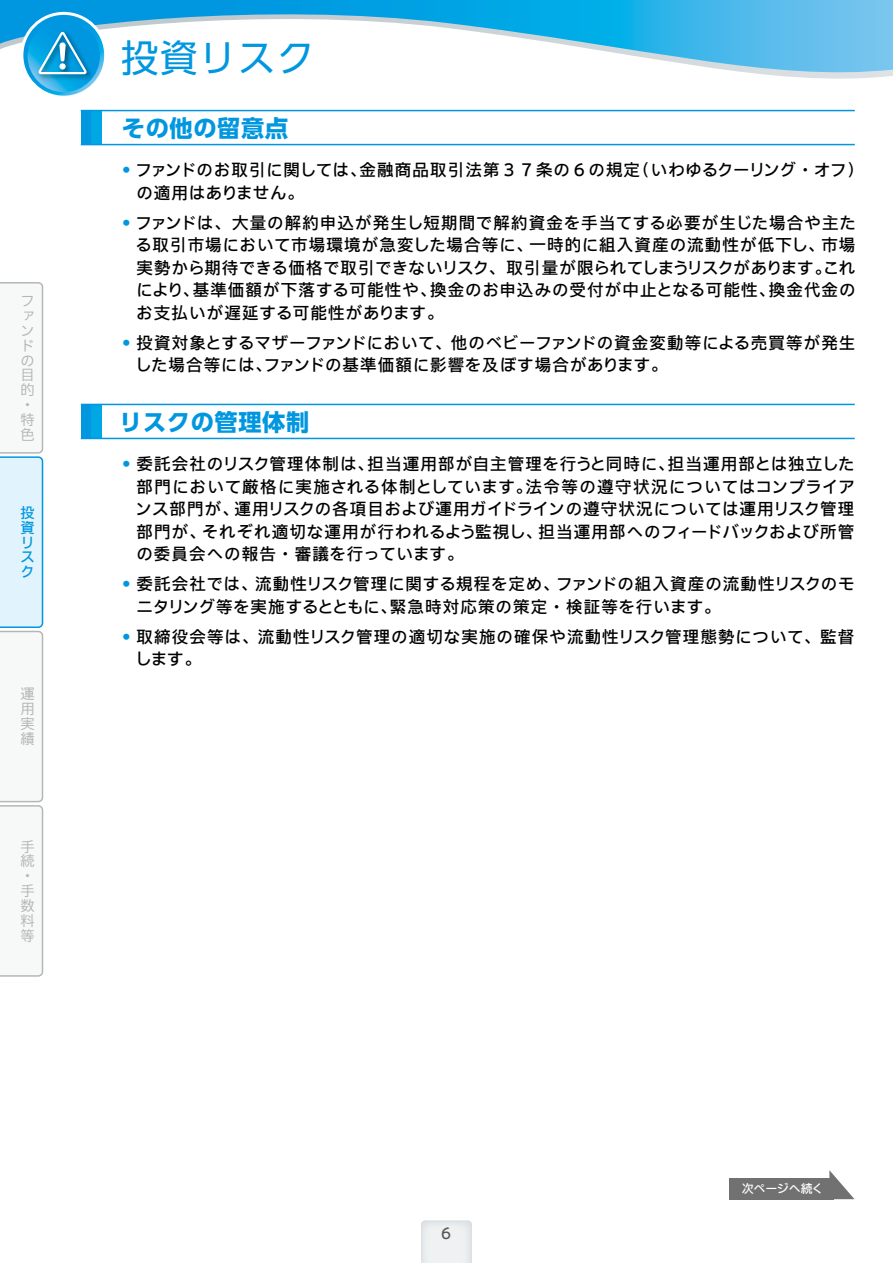
<style>
.page{position:relative;width:893px;height:1263px;background:#fff}
.page>*{position:absolute;margin:0;border:0;box-sizing:border-box;transform-origin:0 0}
.t1{font:37.5px "UD Shin Go Pro";letter-spacing:.04em;color:#0097e0}
.t2{font:700 23.25px "UD Shin Go Pro";letter-spacing:.025em;color:#0097e0}
.t3{font:500 16.5px/22.5px "Iwa UCDA Goth Std";letter-spacing:.06em;color:#000}
.t4{font:500 16.5px/22.5px "Iwa UCDA Goth Std";letter-spacing:.04em;color:#000}
.t5{font:500 15px "Iwa UCDA Goth Std";color:#595757}
.t6{font:100 14.25px/14.9px "Iwa UCDA Goth Std";color:#b5b6b6}
.t7{font:500 14.25px/14.9px "Iwa UCDA Goth Std";color:#0097e0}
.t8{font:500 12px "Iwa UCDA Goth Std";letter-spacing:-.015em;color:#fff}
.s1{color:#0097e0}
</style>
<div class="page">
<svg style="left:421px;top:1220px;width:51px;height:43px"></svg>
<svg style="left:0;top:282px;width:44px;height:695px"></svg>
<svg style="left:0;top:0;width:893px;height:81px"></svg>
<div style="left:20px;top:12px;width:87px;height:87px;border:6px solid #fff;border-radius:50%"></div>
<svg style="left:23px;top:15px;width:81px;height:81px"></svg>
<svg style="left:28px;top:20px;width:72px;height:72px"></svg>
<img style="left:34px;top:28px;width:61px;height:55px">
<svg style="left:38px;top:31px;width:51px;height:44px;background:#32a7db"></svg>
<div style="left:729px;top:1178px;width:105px;height:21px;background:#727171"></div>
<svg style="left:829px;top:1170px;width:25px;height:29px"></svg>
<div style="left:81px;top:404px;width:10px;height:34px;background:#0097e0"></div>
<div style="left:91px;top:404px;width:11px;height:34px;background:#00a7e5"></div>
<hr style="left:81px;top:404px;width:774px;height:1px;background:#0097e0">
<hr style="left:81px;top:438px;width:774px;height:1px;background:#0097e0">
<div style="left:81px;top:111px;width:10px;height:34px;background:#0097e0"></div>
<div style="left:91px;top:111px;width:11px;height:34px;background:#00a7e5"></div>
<hr style="left:81px;top:110px;width:774px;height:1px;background:#0097e0">
<hr style="left:81px;top:144px;width:774px;height:1px;background:#0097e0">
<p class="t6" style="left:20px;top:292px;width:15px">ファンドの目的・特色</p>
<p class="t7" style="left:20px;top:504px;width:15px">投資リスク</p>
<p class="t6" style="left:20px;top:686px;width:15px;text-align:justify">運用実績</p>
<p class="t6" style="left:20px;top:838px;width:15px">手続・手数料等</p>
<h1 class="t1" style="left:121px;top:28px;width:195px">投資リスク</h1>
<h2 class="t2" style="left:122px;top:109px;width:168px">その他の留意点</h2>
<p class="t3" style="left:136px;top:158px;width:729px;text-indent:-15px"><span class="s1">•</span> ファンドのお取引に関しては、金融商品取引法第３７条の６の規定（いわゆるクーリング・オフ）の適用はありません。</p>
<p class="t3" style="left:136px;top:210px;width:722px;text-align:justify;text-indent:-14px"><span class="s1">•</span> ファンドは、大量の解約申込が発生し短期間で解約資金を手当てする必要が生じた場合や主たる取引市場において市場環境が急変した場合等に、一時的に組入資産の流動性が低下し、市場実勢から期待できる価格で取引できないリスク、取引量が限られてしまうリスクがあります。これにより、基準価額が下落する可能性や、換金のお申込みの受付が中止となる可能性、換金代金のお支払いが遅延する可能性があります。</p>
<p class="t4" style="left:135px;top:330px;width:722px;text-indent:-14px"><span class="s1">•</span> 投資対象とするマザーファンドにおいて、他のベビーファンドの資金変動等による売買等が発生した場合等には、ファンドの基準価額に影響を及ぼす場合があります。</p>
<h2 class="t2" style="left:119px;top:403px;width:192px">リスクの管理体制</h2>
<p class="t3" style="left:135px;top:451px;width:721px;text-align:justify;text-indent:-14px"><span class="s1">•</span> 委託会社のリスク管理体制は、担当運用部が自主管理を行うと同時に、担当運用部とは独立した部門において厳格に実施される体制としています。法令等の遵守状況についてはコンプライアンス部門が、運用リスクの各項目および運用ガイドラインの遵守状況については運用リスク管理部門が、それぞれ適切な運用が行われるよう監視し、担当運用部へのフィードバックおよび所管の委員会への報告・審議を行っています。</p>
<p class="t3" style="left:136px;top:571px;width:720px;text-indent:-15px"><span class="s1">•</span> 委託会社では、流動性リスク管理に関する規程を定め、ファンドの組入資産の流動性リスクのモニタリング等を実施するとともに、緊急時対応策の策定・検証等を行います。</p>
<p class="t3" style="left:135px;top:624px;width:721px;text-indent:-14px"><span class="s1">•</span> 取締役会等は、流動性リスク管理の適切な実施の確保や流動性リスク管理態勢について、監督します。</p>
<p class="t5" style="left:441px;top:1222px;width:12px">6</p>
<p class="t8" style="left:742px;top:1179px;width:83px">次ページへ続く</p>
</div>
